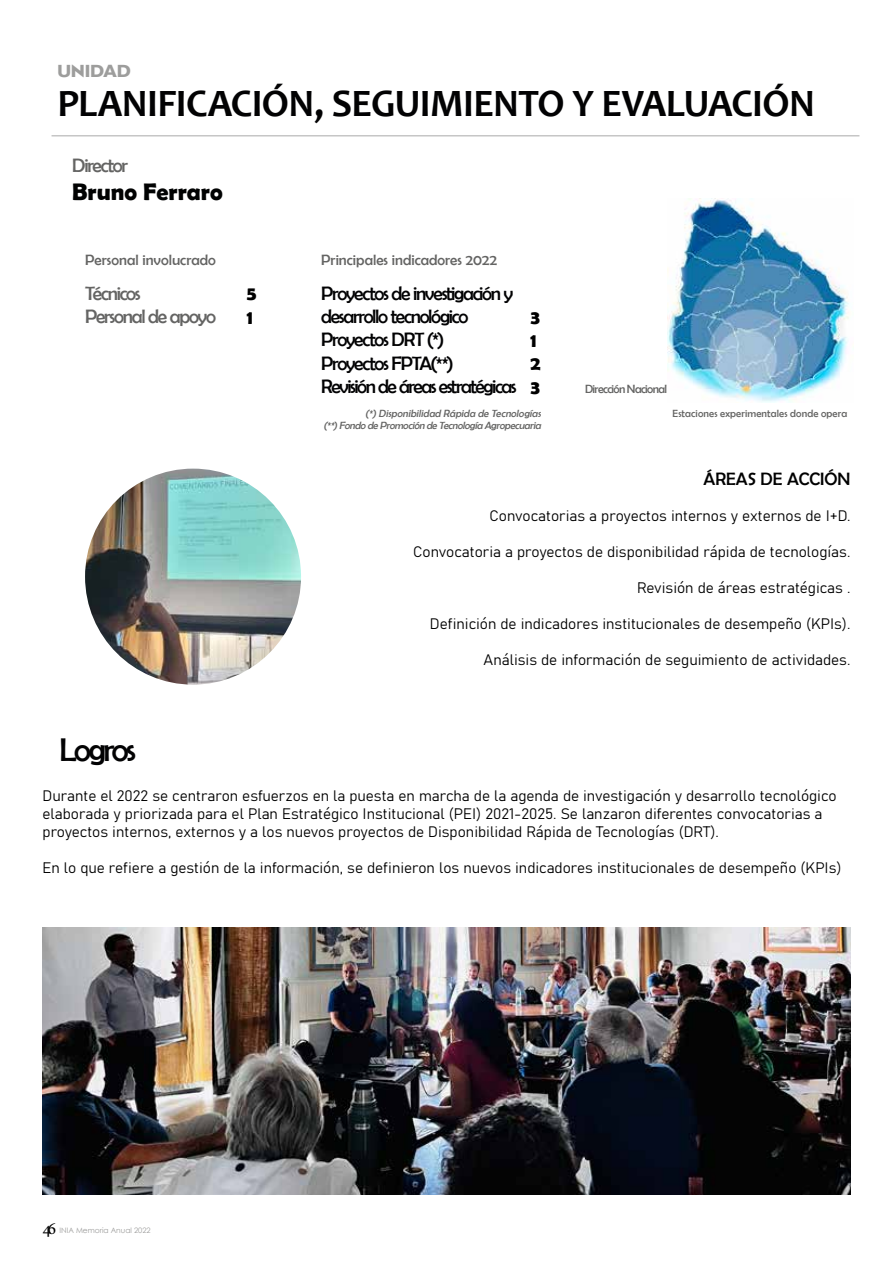
<style>
.page{position:relative;width:893px;height:1263px;background:#fff}
.page>*{position:absolute;margin:0;border:0;box-sizing:border-box;transform-origin:0 0}
.t1{font:700 39px "Candara";letter-spacing:-.015em;color:#020203}
.t2{font:33px "Berlin Sans FB";letter-spacing:-.075em;color:#020203}
.t3{font:700 24px "Berlin Sans FB Demi";color:#010202}
.t4{font:19.5px/23.4px "Berlin Sans FB";letter-spacing:-.065em;color:#020203}
.t5{font:19.5px/23.4px "Berlin Sans FB";letter-spacing:-.065em;color:#646463}
.t6{font:700 19.5px/23.4px "Berlin Sans FB Demi";color:#000}
.t7{font:18px "Berlin Sans FB";color:#000}
.t8{font:700 18px "Anisette Std Petite";letter-spacing:-.015em;color:#9d9d9c}
.t9{font:18px "Minion Pro";color:#000}
.t10{font:15px/18px "Bahnschrift";color:#000}
.t11{font:15px "Berlin Sans FB";color:#646463}
.t12{font:12px "Berlin Sans FB";letter-spacing:-.05em;color:#646463}
.t13{font:italic 10.5px/12.6px "Berlin Sans FB";color:#646463;text-align:right}
.t14{font:10.5px "Berlin Sans FB";letter-spacing:.015em;color:#646463}
.t15{font:7.5px "Century Gothic";color:#9d9d9c}
</style>
<div class="page">
<img style="left:43px;top:927px;width:807px;height:268px">
<img style="left:85px;top:469px;width:216px;height:216px;border-radius:108px">
<hr style="left:52px;top:135px;width:807px;height:2px;background:#c6c6c6">
<img style="left:667px;top:199px;width:182px;height:203px">
<p class="t8" style="left:57px;top:61px;width:75px">UNIDAD</p>
<h1 class="t1" style="left:57px;top:78px;width:759px">PLANIFICACIÓN, SEGUIMIENTO Y EVALUACIÓN</h1>
<h3 class="t5" style="left:72px;top:153px;width:57px">Director</h3>
<h3 class="t3" style="left:72px;top:178px;width:152px">Bruno Ferraro</h3>
<p class="t11" style="left:85px;top:252px;width:132px">Personal involucrado</p>
<h3 class="t5" style="left:85px;top:281px;width:132px">Técnicos<br>Personal de apoyo</h3>
<h3 class="t6" style="left:247px;top:281px;width:11px">5<br>1</h3>
<p class="t11" style="left:321px;top:252px;width:177px">Principales indicadores 2022</p>
<h3 class="t4" style="left:321px;top:281px;width:197px">Proyectos de investigación y desarrollo tecnológico<br>Proyectos DRT (*)<br>Proyectos FPTA(**)<br>Revisión de áreas estratégicas</h3>
<h3 class="t6" style="left:531px;top:305px;width:12px">3<br>1<br>2<br>3</h3>
<p class="t13" style="left:323px;top:407px;width:221px">(*) Disponibilidad Rápida de Tecnologías<br>(**) Fondo de Promoción de Tecnología Agropecuaria</p>
<p class="t12" style="left:585px;top:382px;width:84px">Dirección Nacional</p>
<p class="t14" style="left:673px;top:408px;width:176px">Estaciones experimentales donde opera</p>
<p class="t7" style="left:704px;top:469px;width:148px">ÁREAS DE ACCIÓN</p>
<p class="t10" style="left:490px;top:505px;width:362px">Convocatorias a proyectos internos y externos de I+D.</p>
<p class="t10" style="left:413px;top:541px;width:439px">Convocatoria a proyectos de disponibilidad rápida de tecnologías.</p>
<p class="t10" style="left:637px;top:577px;width:215px">Revisión de áreas estratégicas .</p>
<p class="t10" style="left:430px;top:613px;width:422px">Definición de indicadores institucionales de desempeño (KPIs).</p>
<p class="t10" style="left:484px;top:649px;width:368px">Análisis de información de seguimiento de actividades.</p>
<h2 class="t2" style="left:60px;top:732px;width:78px">Logros</h2>
<p class="t10" style="left:43px;top:786px;width:796px">Durante el 2022 se centraron esfuerzos en la puesta en marcha de la agenda de investigación y desarrollo tecnológico elaborada y priorizada para el Plan Estratégico Institucional (PEI) 2021-2025. Se lanzaron diferentes convocatorias a proyectos internos, externos y a los nuevos proyectos de Disponibilidad Rápida de Tecnologías (DRT).</p>
<p class="t10" style="left:43px;top:858px;width:801px">En lo que refiere a gestión de la información, se definieron los nuevos indicadores institucionales de desempeño (KPIs)</p>
<p class="t9" style="left:43px;top:1216px;width:15px">46</p>
<p class="t15" style="left:60px;top:1225px;width:93px">INIA Memoria Anual 2022</p>
</div>
